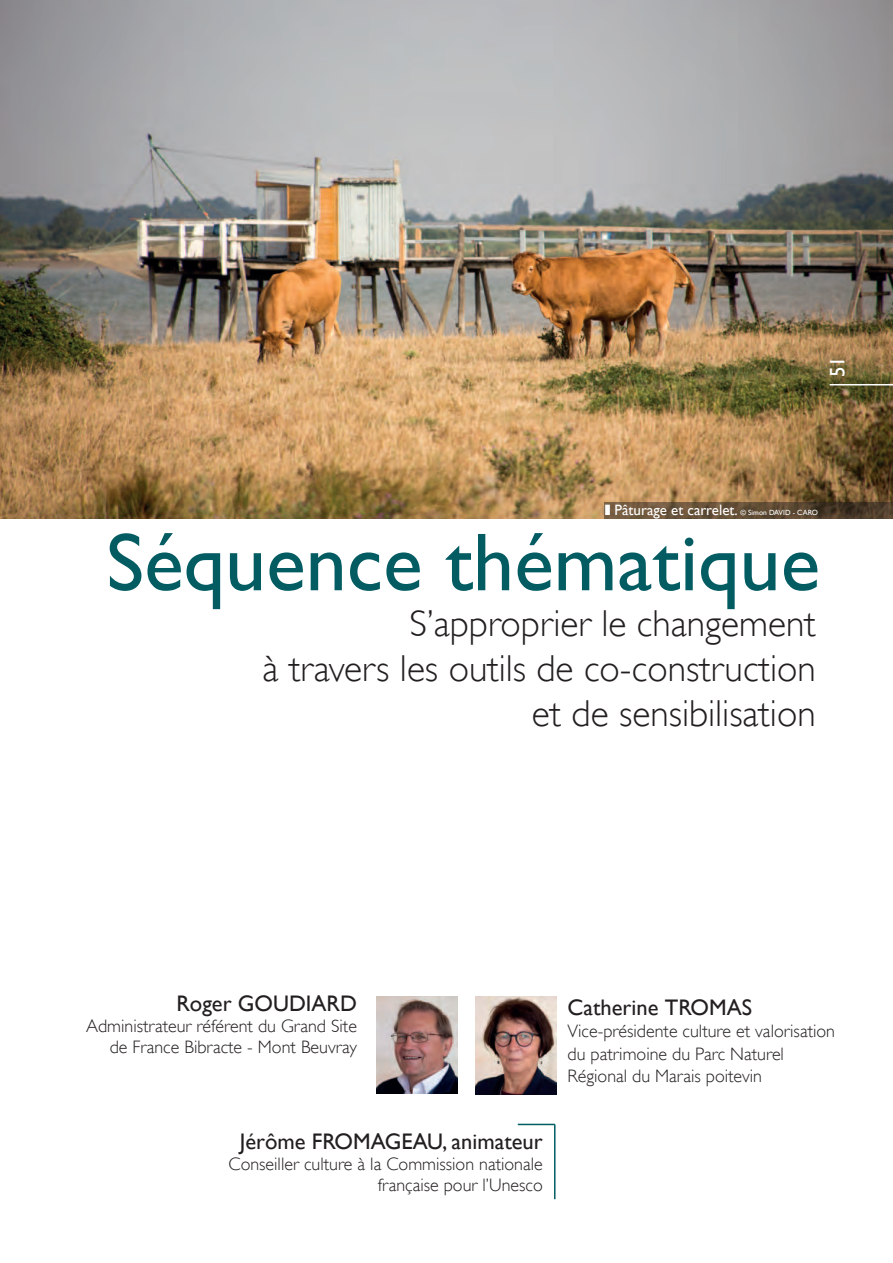
<style>
.page{position:relative;width:893px;height:1263px;background:#fff}
.page>*{position:absolute;margin:0;border:0;box-sizing:border-box;transform-origin:0 0}
.t1{font:82.5px "Gill Sans";color:#045c63}
.t2{font:300 37.5px/45px "Gill Sans";color:#231f20;text-align:right}
.t3{font:22.5px "Gill Sans";color:#231f20}
.t4{font:21px "Gill Sans";color:#fff}
.t5{font:300 18px/21px "Gill Sans";color:#231f20;text-align:right}
.t6{font:15px "Gill Sans";color:#fff}
.s1{font-size:7.5px}
</style>
<div class="page">
<img style="left:0;top:0;width:893px;height:519px">
<hr style="left:830px;top:384px;width:63px;height:1px;background:#fff">
<img style="left:376px;top:997px;width:81px;height:97px">
<img style="left:475px;top:996px;width:81px;height:98px">
<div style="left:605px;top:502px;width:288px;height:17px;background:#231f20;opacity:.5"></div>
<hr style="left:518px;top:1124px;width:37px;height:1px;background:#045c63">
<hr style="left:554px;top:1124px;width:1px;height:75px;background:#045c63">
<svg style="left:605px;top:504px;width:5px;height:10px"></svg>
<p class="t4" style="left:825px;top:377px;width:22px;rotate:-90deg">51</p>
<p class="t6" style="left:614px;top:501px;width:205px">Pâturage et carrelet. <span class="s1">© Simon DAVID - CARO</span></p>
<p class="t1" style="left:106px;top:515px;width:715px">Séquence thématique</p>
<p class="t2" style="left:263px;top:602px;width:555px">S’approprier le changement<br>à travers les outils de co-construction et de sensibilisation</p>
<p class="t3" style="left:176px;top:990px;width:182px">Roger GOUDIARD</p>
<p class="t5" style="left:86px;top:1015px;width:272px">Administrateur référent du Grand Site de France Bibracte - Mont Beuvray</p>
<p class="t3" style="left:240px;top:1128px;width:305px">Jérôme FROMAGEAU, animateur</p>
<p class="t5" style="left:228px;top:1153px;width:316px">Conseiller culture à la Commission nationale française pour l’Unesco</p>
<p class="t3" style="left:568px;top:994px;width:186px">Catherine TROMAS</p>
<p class="t5" style="left:568px;top:1020px;width:269px;line-height:22.5px;text-align:left">Vice-présidente culture et valorisation du patrimoine du Parc Naturel<br>Régional du Marais poitevin</p>
</div>
